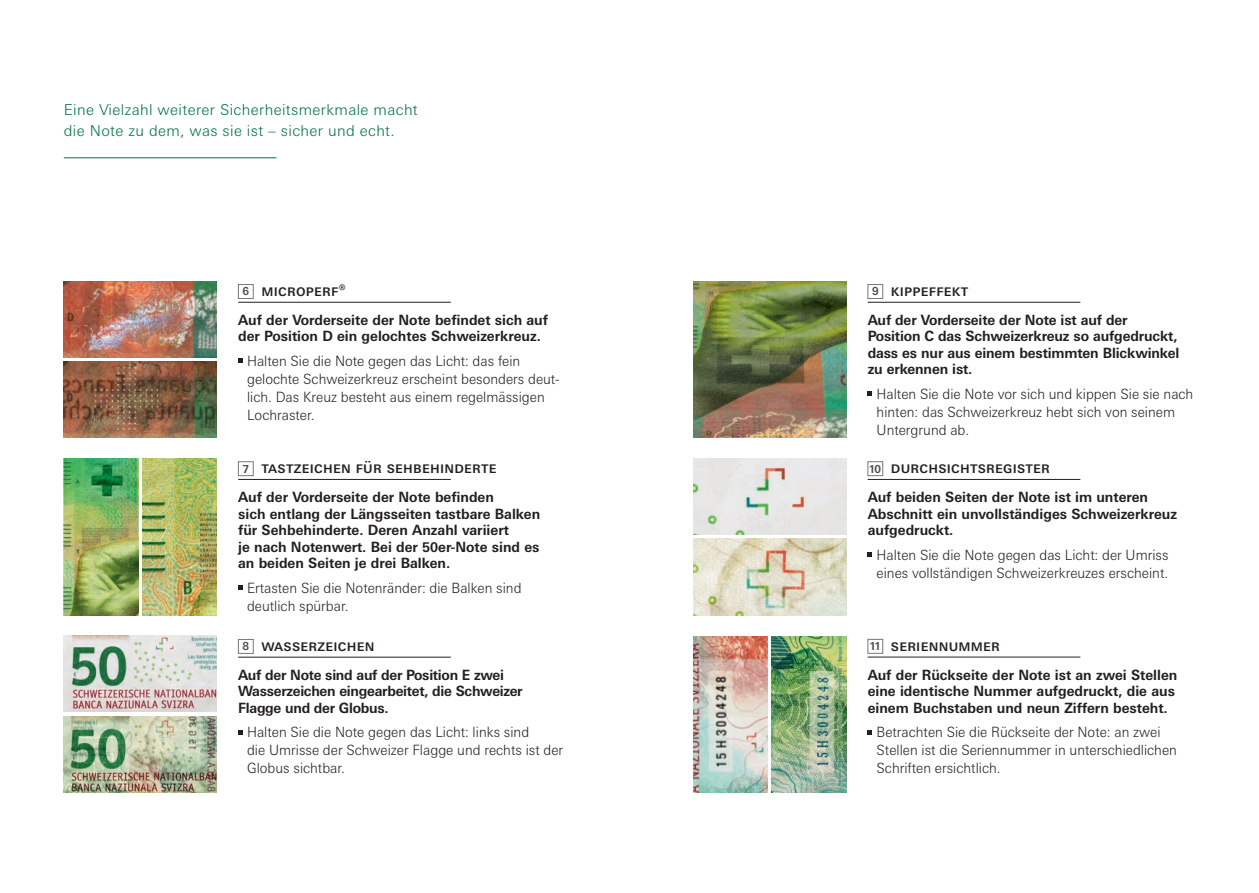
<style>
.page{position:relative;width:1259px;height:893px;background:#fff}
.page>*{position:absolute;margin:0;border:0;box-sizing:border-box;transform-origin:0 0}
.t1{font:500 15.75px "Univers Next Pro";letter-spacing:.015em;color:#231f20;scale:.95 1}
.t2{font:300 15px/21px "Univers Next Pro";letter-spacing:.025em;color:#00723e}
.t3{font:700 14.1px/16.5px "Univers Next Pro";color:#231f20;scale:.95 1}
.t4{font:300 14.1px/18px "Univers Next Pro";color:#231f20;scale:.95 1}
.t5{font:700 14.1px/16.5px "Univers Next Pro";letter-spacing:-.02em;color:#231f20;scale:.95 1}
.s1{font-weight:700;font-size:10.95px;color:#4b4c4d}
.s2{font-size:13.35px}
</style>
<div class="page">
<img style="left:64px;top:362px;width:153px;height:76px">
<img style="left:64px;top:281px;width:153px;height:76px">
<img style="left:693px;top:281px;width:153px;height:157px">
<img style="left:64px;top:459px;width:74px;height:156px">
<img style="left:142px;top:459px;width:75px;height:156px">
<img style="left:64px;top:716px;width:153px;height:77px">
<img style="left:693px;top:636px;width:75px;height:157px">
<img style="left:772px;top:636px;width:74px;height:157px">
<img style="left:64px;top:636px;width:153px;height:76px">
<img style="left:693px;top:459px;width:153px;height:75px">
<img style="left:693px;top:539px;width:153px;height:76px">
<hr style="left:238px;top:302px;width:213px;height:1px;background:#231f20">
<div style="left:238px;top:284px;width:15px;height:15px;border:1px solid #76787b"></div>
<svg style="left:238px;top:359px;width:4px;height:4px"></svg>
<hr style="left:238px;top:479px;width:213px;height:1px;background:#231f20">
<div style="left:238px;top:462px;width:15px;height:14px;border:1px solid #76787b"></div>
<svg style="left:238px;top:585px;width:4px;height:5px"></svg>
<hr style="left:238px;top:657px;width:213px;height:1px;background:#231f20">
<div style="left:238px;top:639px;width:15px;height:15px;border:1px solid #76787b"></div>
<svg style="left:238px;top:730px;width:4px;height:4px"></svg>
<hr style="left:867px;top:302px;width:213px;height:1px;background:#231f20">
<div style="left:867px;top:284px;width:16px;height:15px;border:1px solid #76787b"></div>
<svg style="left:867px;top:392px;width:5px;height:4px"></svg>
<hr style="left:867px;top:657px;width:213px;height:1px;background:#231f20">
<div style="left:867px;top:639px;width:16px;height:14px;border:1px solid #76787b"></div>
<svg style="left:867px;top:730px;width:5px;height:4px"></svg>
<hr style="left:64px;top:157px;width:212px;height:1px;background:#00723e">
<hr style="left:867px;top:479px;width:213px;height:1px;background:#231f20">
<div style="left:867px;top:462px;width:16px;height:14px;border:1px solid #76787b"></div>
<svg style="left:867px;top:552px;width:5px;height:5px"></svg>
<p class="t2" style="left:64px;top:100px;width:355px">Eine Vielzahl weiterer Sicherheitsmerkmale macht die Note zu dem, was sie ist – sicher und echt.</p>
<p class="t1" style="left:242px;top:281px;width:110px"><span class="s1">6</span> Microperf®</p>
<p class="t3" style="left:238px;top:312px;width:328px">Auf der Vorderseite der Note befindet sich auf der Position D ein gelochtes Schweizerkreuz.</p>
<p class="t4" style="left:247px;top:352px;width:330px">Halten Sie die Note gegen das Licht: das fein gelochte Schweizerkreuz erscheint besonders deut&shy;lich. Das Kreuz besteht aus einem regelmässigen Lochraster.</p>
<p class="t1" style="left:243px;top:458px;width:64px"><span class="s1">7</span> Tastzeichen</p>
<p class="t1" style="left:356px;top:458px;width:80px">für Sehbehinder</p>
<p class="t1" style="left:481px;top:458px;width:16px">te</p>
<p class="t3" style="left:238px;top:489px;width:319px">Auf der Vorderseite der Note befinden<br>sich entlang der Längsseiten tastbare Balken für Sehbehinderte. Deren Anzahl variiert<br>je nach Notenwert. Bei der <span class="s2">50</span>er-Note sind es an beiden Seiten je drei Balken.</p>
<p class="t4" style="left:247px;top:578px;width:290px">Ertasten Sie die Notenränder: die Balken sind deutlich spürbar.</p>
<p class="t1" style="left:242px;top:636px;width:71px"><span class="s1">8</span> Wasserzeichen</p>
<p class="t5" style="left:238px;top:666px;width:301px">Auf der Note sind auf der Position E zwei<br>Wasserzeichen eingearbeitet, die Schweizer<br>Flagge und der Globus.</p>
<p class="t4" style="left:247px;top:723px;width:334px">Halten Sie die Note gegen das Licht: links sind<br>die Umrisse der Schweizer Flagge und rechts ist der<br>Globus sichtbar.</p>
<p class="t1" style="left:872px;top:281px;width:103px"><span class="s1">9</span> Ki ppeffekt</p>
<p class="t3" style="left:867px;top:312px;width:329px">Auf der Vorderseite der Note ist auf der Position C das Schweizerkreuz so aufgedruckt, dass es nur aus einem bestimmten Blickwinkel zu erkennen ist.</p>
<p class="t4" style="left:876px;top:385px;width:335px">Halten Sie die Note vor sich und kippen Sie sie nach hinten: das Schweizerkreuz hebt sich von seinem<br>Untergrund ab.</p>
<p class="t1" style="left:869px;top:458px;width:44px"><span class="s1">10</span> Durch</p>
<p class="t1" style="left:938px;top:458px;width:59px">sichtsregi</p>
<p class="t1" style="left:1017px;top:458px;width:26px">ster</p>
<p class="t3" style="left:867px;top:489px;width:327px">Auf beiden Seiten der Note ist im unteren<br>Abschnitt ein unvollständiges Schweizerkreuz aufgedruckt.</p>
<p class="t4" style="left:876px;top:545px;width:309px">Halten Sie die Note gegen das Licht: der Umriss eines vollständigen Schweizerkreuzes erscheint.</p>
<p class="t1" style="left:870px;top:636px;width:24px"><span class="s1">11</span> Seriennummer</p>
<p class="t3" style="left:867px;top:666px;width:327px">Auf der Rückseite der Note ist an zwei Stellen eine identische Nummer aufgedruckt, die aus einem Buchstaben und neun Ziffern besteht.</p>
<p class="t4" style="left:876px;top:723px;width:318px">Betrachten Sie die Rückseite der Note: an zwei<br>Stellen ist die Seriennummer in unterschiedlichen<br>Schriften ersichtlich.</p>
</div>
